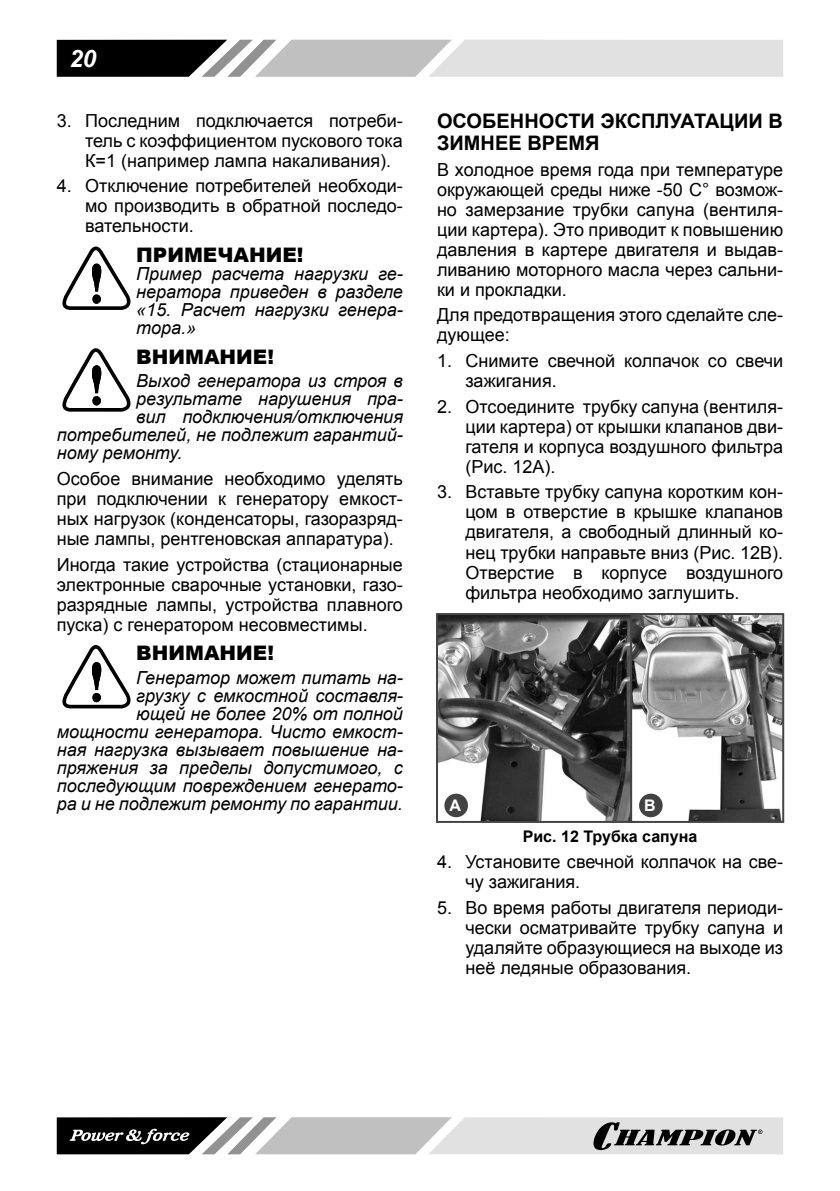
<style>
.page{position:relative;width:840px;height:1191px;background:#fff}
.page>*{position:absolute;margin:0;border:0;box-sizing:border-box;transform-origin:0 0}
.t1{font:italic 700 24px "Arial";color:#fff}
.t2{font:700 20px/22px "Arial";color:#000}
.t3{font:900 20px "Arial";color:#000}
.t4{font:18px/20px "Arial";color:#000;text-align:justify}
.t5{font:italic 18px/18px "Arial";color:#000;text-align:justify}
.t6{font:700 16px "Arial";color:#000}
.t7{font:700 16px "Arial";color:#fff}
</style>
<div class="page">
<svg style="left:57px;top:40px;width:725px;height:37px;background:#aaa"></svg>
<svg style="left:57px;top:1117px;width:725px;height:37px;background:#a1a1a1"></svg>
<svg style="left:62px;top:246px;width:69px;height:64px"></svg>
<svg style="left:62px;top:348px;width:69px;height:63px"></svg>
<svg style="left:62px;top:645px;width:69px;height:63px"></svg>
<img style="left:439px;top:616px;width:190px;height:204px">
<div style="left:436px;top:613px;width:199px;height:210px;border:2px solid #434343"></div>
<img style="left:632px;top:616px;width:148px;height:204px">
<div style="left:629px;top:613px;width:154px;height:210px;border:2px solid #434343"></div>
<div style="left:444px;top:793px;width:23px;height:24px;background:#434343;border-radius:50%"></div>
<div style="left:638px;top:793px;width:24px;height:24px;background:#434343;border-radius:50%"></div>
<h1 class="t1" style="left:70px;top:44px;width:28px">20</h1>
<p class="t4" style="left:85px;top:110px;width:319px;text-indent:-28px">3. Последним подключается потреби&shy;тель с коэффициентом пускового тока К=1 (например лампа накаливания).</p>
<p class="t4" style="left:85px;top:176px;width:319px;text-indent:-28px">4. Отключение потребителей необходи&shy;мо производить в обратной последо&shy;вательности.</p>
<p class="t3" style="left:136px;top:240px;width:169px">ПРИМЕЧАНИЕ!</p>
<p class="t5" style="left:136px;top:265px;width:268px">Пример расчета нагрузки ге&shy;нератора приведен в разделе «15. Расчет нагрузки генера&shy;тора.»</p>
<p class="t3" style="left:136px;top:342px;width:139px">ВНИМАНИЕ!</p>
<p class="t5" style="left:136px;top:372px;width:268px">Выход генератора из строя в</p>
<p class="t5" style="left:136px;top:390px;width:268px">результате нарушения пра-</p>
<p class="t5" style="left:136px;top:408px;width:268px">вил подключения/отключения</p>
<p class="t5" style="left:57px;top:426px;width:347px">потребителей, не подлежит гарантий-</p>
<p class="t5" style="left:57px;top:444px;width:127px">ному ремонту.</p>
<p class="t4" style="left:57px;top:469px;width:347px">Особое внимание необходимо уделять при подключении к генератору емкост&shy;ных нагрузок (конденсаторы, газоразряд&shy;ные лампы, рентгеновская аппаратура).</p>
<p class="t4" style="left:57px;top:554px;width:347px">Иногда такие устройства (стационарные электронные сварочные установки, газо&shy;разрядные лампы, устройства плавного пуска) с генератором несовместимы.</p>
<p class="t3" style="left:136px;top:639px;width:139px">ВНИМАНИЕ!</p>
<p class="t5" style="left:57px;top:669px;width:347px;text-align:right">Генератор может питать на-<br>грузку с емкостной составля-<br>ющей не более 20% от полной мощности генератора. Чисто емкост&shy;ная нагрузка вызывает повышение на&shy;пряжения за пределы допустимого, с последующим повреждением генерато&shy;ра и не подлежит ремонту по гарантии.</p>
<p class="t2" style="left:437px;top:111px;width:347px">ОСОБЕННОСТИ ЭКСПЛУАТАЦИИ В<br>ЗИМНЕЕ ВРЕМЯ</p>
<p class="t4" style="left:437px;top:159px;width:347px">В холодное время года при температуре окружающей среды ниже -50 С° возмож&shy;но замерзание трубки сапуна (вентиля&shy;ции картера). Это приводит к повышению давления в картере двигателя и выдав&shy;ливанию моторного масла через сальни&shy;ки и прокладки.</p>
<p class="t4" style="left:437px;top:305px;width:347px">Для предотвращения этого сделайте сле&shy;дующее:</p>
<p class="t4" style="left:465px;top:351px;width:319px;text-indent:-28px">1. Снимите свечной колпачок со свечи зажигания.</p>
<p class="t4" style="left:465px;top:396px;width:319px;text-indent:-28px">2. Отсоедините трубку сапуна (вентиля&shy;ции картера) от крышки клапанов дви&shy;гателя и корпуса воздушного фильтра (Рис. 12А).</p>
<p class="t4" style="left:465px;top:482px;width:319px;text-indent:-28px">3. Вставьте трубку сапуна коротким кон&shy;цом в отверстие в крышке клапанов двигателя, а свободный длинный ко&shy;нец трубки направьте вниз (Рис. 12В).<br>Отверстие в корпусе воздушного фильтра необходимо заглушить.</p>
<p class="t7" style="left:449px;top:795px;width:13px">А</p>
<p class="t7" style="left:644px;top:795px;width:13px">В</p>
<p class="t6" style="left:522px;top:826px;width:176px">Рис. 12 Трубка сапуна</p>
<p class="t4" style="left:465px;top:851px;width:319px;text-indent:-28px">4. Установите свечной колпачок на све&shy;чу зажигания.</p>
<p class="t4" style="left:465px;top:897px;width:319px;text-indent:-28px">5. Во время работы двигателя периоди&shy;чески осматривайте трубку сапуна и удаляйте образующиеся на выходе из неё ледяные образования.</p>
</div>
